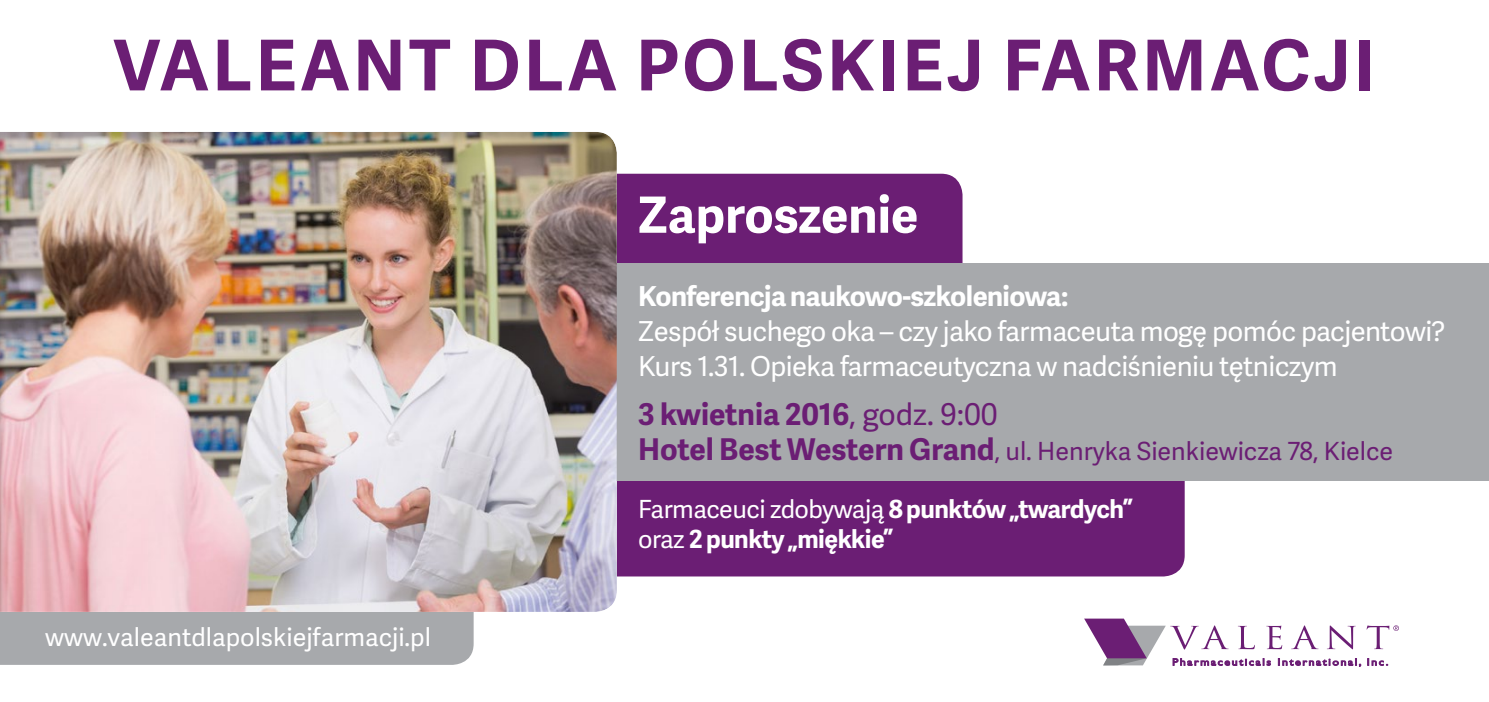
<style>
.page{position:relative;width:1489px;height:702px;background:#fff}
.page>*{position:absolute;margin:0;border:0;box-sizing:border-box;transform-origin:0 0}
.t1{font:700 70px "Adelle Sans";letter-spacing:.05em;color:#6b1e74}
.t2{font:700 50px "Adelle Sans";color:#fff}
.t3{font:700 30px "Adelle Sans";color:#6b1e74}
.t4{font:27.5px/35px "Adelle Sans";letter-spacing:-.02em;color:#fff}
.t5{font:700 27.5px "Adelle Sans";letter-spacing:-.02em;color:#fff}
.t6{font:700 25px/30px "Adelle Sans";letter-spacing:-.02em;color:#fff}
.t7{font:25px "Adelle Sans";color:#6b1e74}
.t8{font:25px "Adelle Sans";color:#fff}
.s1{font-weight:400}
.s2{font-weight:700;font-size:30px}
</style>
<div class="page">
<div style="left:619px;top:481px;width:565px;height:95px;background:#6b1e74"></div>
<div style="left:619px;top:174px;width:343px;height:89px;background:#6b1e74"></div>
<div style="left:617px;top:263px;width:871px;height:218px;background:#a7a9ac"></div>
<div style="left:0;top:612px;width:473px;height:52px;background:#a7a9ac"></div>
<div style="left:0;top:130px;width:619px;height:482px;background:#000;opacity:.2"></div>
<svg style="left:1366px;top:625px;width:32px;height:24px"></svg>
<svg style="left:1084px;top:618px;width:276px;height:48px"></svg>
<svg style="left:1367px;top:658px;width:20px;height:7px"></svg>
<h1 class="t1" style="left:114px;top:14px;width:1262px">VALEANT DLA POLSKIEJ FARMACJI</h1>
<h2 class="t2" style="left:638px;top:178px;width:281px">Zaproszenie</h2>
<p class="t5" style="left:638px;top:275px;width:431px">Konferencja naukowo-szkoleniowa:</p>
<p class="t4" style="left:638px;top:312px;width:809px">Zespół suchego oka – czy jako farmaceuta mogę pomóc pacjentowi?<br>Kurs 1.31. Opieka farmaceutyczna w nadciśnieniu tętniczym</p>
<p class="t3" style="left:638px;top:392px;width:361px">3 kwietnia 2016<span class="s1">, godz. 9:00</span></p>
<p class="t7" style="left:638px;top:433px;width:756px"><span class="s2">Hotel Best Western Grand</span>, ul. Henryka Sienkiewicza 78, Kielce</p>
<p class="t8" style="left:45px;top:619px;width:387px">www.valeantdlapolskiejfarmacji.pl</p>
<p class="t6" style="left:638px;top:493px;width:496px"><span class="s1">Farmaceuci zdobywają</span> 8 punktów „twardych” <span class="s1">oraz</span> 2 punkty „miękkie”</p>
</div>
